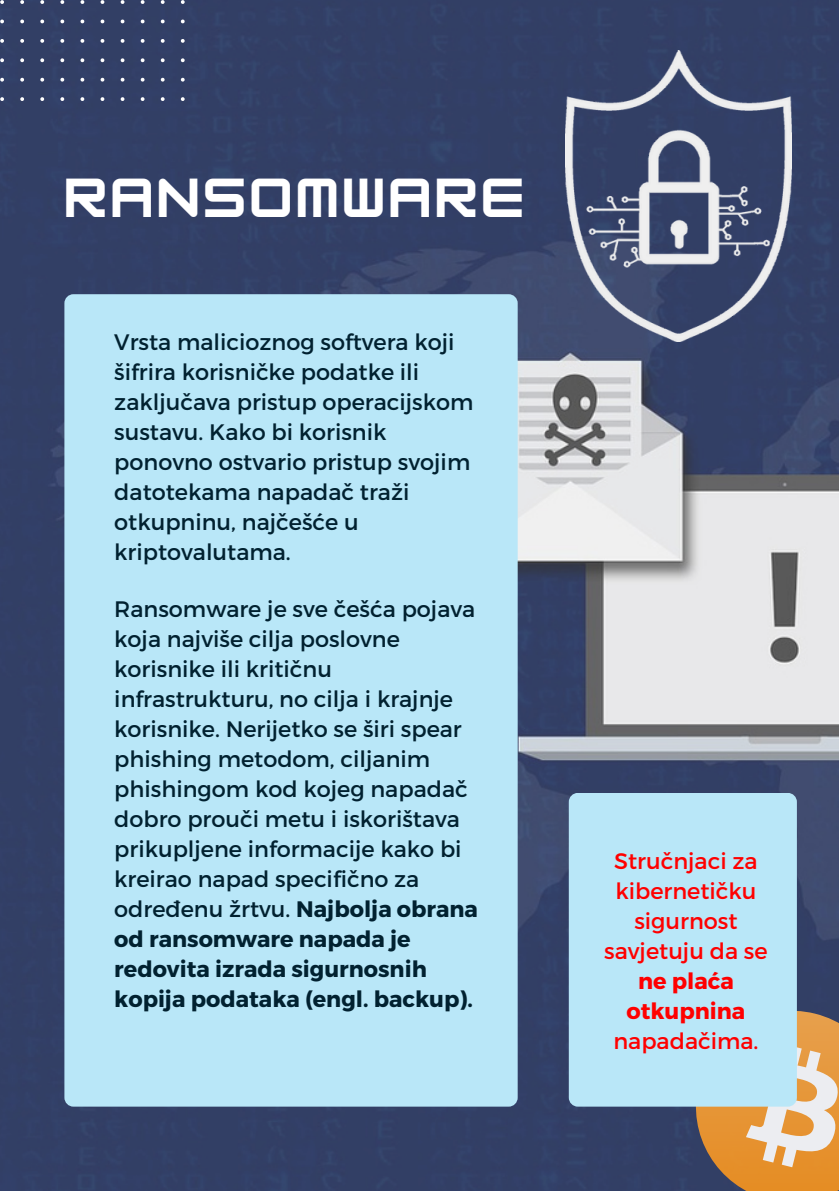
<style>
.page{position:relative;width:839px;height:1191px;background:#fff}
.page>*{position:absolute;margin:0;border:0;box-sizing:border-box;transform-origin:0 0}
.t1{font:700 48px "HK Modular";letter-spacing:.085em;color:#fff}
.t2{font:22.4px/30px "Montserrat";color:#012130}
.t3{font:22.4px/30px "Montserrat";color:#f00;text-align:center}
.s1{font-weight:700}
</style>
<div class="page">
<img style="left:0;top:0;width:838px;height:1191px">
<div style="left:0;top:0;width:184px;height:100px;background:#323f65"></div>
<svg style="left:686px;top:1001px;width:152px;height:190px;background:#cc9c67"></svg>
<div style="left:64px;top:294px;width:453px;height:813px;background:#b9e7f8;border-radius:9px"></div>
<div style="left:568px;top:793px;width:228px;height:314px;background:#b9e7f8;border-radius:9px"></div>
<img style="left:565px;top:51px;width:226px;height:291px">
<p class="t1" style="left:64px;top:169px;width:460px">RANSOMWARE</p>
<p class="t2" style="left:114px;top:326px;width:361px">Vrsta malicioznog softvera koji šifrira korisničke podatke ili zaključava pristup operacijskom sustavu. Kako bi korisnik ponovno ostvario pristup svojim datotekama napadač traži otkupninu, najčešće u kriptovalutama.</p>
<p class="t2" style="left:114px;top:593px;width:365px">Ransomware je sve češća pojava koja najviše cilja poslovne korisnike ili kritičnu infrastrukturu, no cilja i krajnje korisnike. Nerijetko se širi spear phishing metodom, ciljanim phishingom kod kojeg napadač dobro prouči metu i iskorištava prikupljene informacije kako bi kreirao napad specifično za određenu žrtvu. <span class="s1">Najbolja obrana od ransomware napada je redovita izrada sigurnosnih kopija podataka (engl. backup).</span></p>
<p class="t3" style="left:604px;top:845px;width:165px">Stručnjaci za kibernetičku sigurnost savjetuju da se <span class="s1">ne plaća otkupnina </span>napadačima.</p>
</div>
